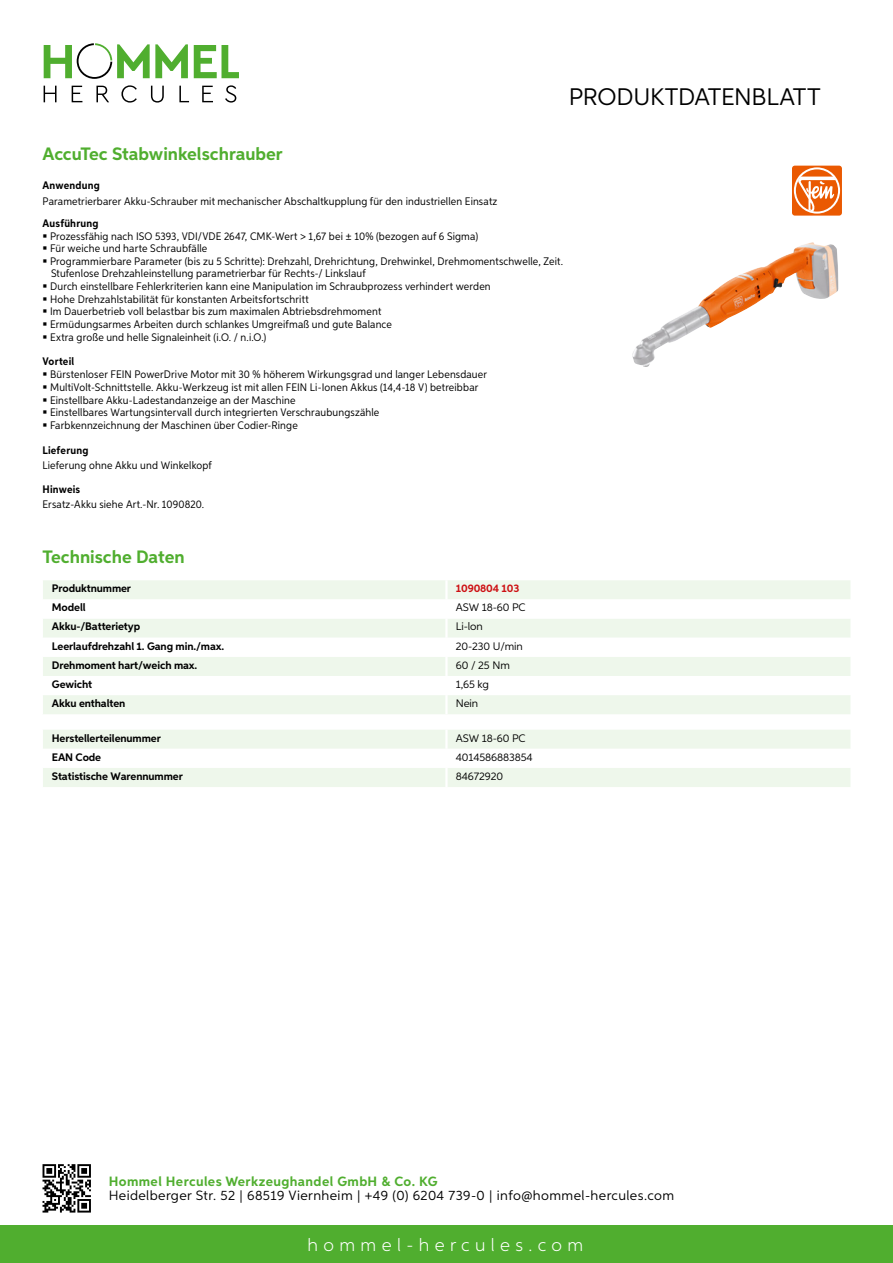
<style>
.page{position:relative;width:893px;height:1263px;background:#fff}
.page>*{position:absolute;margin:0;border:0;box-sizing:border-box;transform-origin:0 0}
.t1{font:24px "Aspira";letter-spacing:-.01em;color:#000}
.t2{font:700 18px "Aspira";color:#50ae2f}
.t3{font:300 18px "Aspira";letter-spacing:.3em;color:#fff}
.t4{font:13.5px "Aspira";letter-spacing:.03em;color:#000}
.t5{font:700 13.5px "Aspira";letter-spacing:.03em;color:#50ae2f}
.t6{font:10.95px/12.6px "Aspira Nar";letter-spacing:.015em;color:#000}
.t7{font:700 10.95px "Aspira";letter-spacing:-.01em;color:#000}
.t8{font:10.95px "Aspira";letter-spacing:-.01em;color:#000}
.t9{font:700 10.95px "Aspira Nar";letter-spacing:.02em;color:#000}
.t10{font:700 10.95px "Aspira";letter-spacing:-.01em;color:#cd1013}
</style>
<div class="page">
<div style="left:0;top:1226px;width:893px;height:37px;background:#50ae2f"></div>
<svg style="left:43px;top:1164px;width:48px;height:48px"></svg>
<svg style="left:194px;top:45px;width:45px;height:33px"></svg>
<svg style="left:44px;top:43px;width:144px;height:36px"></svg>
<svg style="left:44px;top:86px;width:13px;height:16px"></svg>
<svg style="left:72px;top:86px;width:10px;height:16px"></svg>
<svg style="left:96px;top:86px;width:13px;height:16px"></svg>
<svg style="left:121px;top:85px;width:16px;height:18px"></svg>
<svg style="left:151px;top:86px;width:13px;height:17px"></svg>
<svg style="left:179px;top:86px;width:10px;height:16px"></svg>
<svg style="left:202px;top:86px;width:11px;height:16px"></svg>
<svg style="left:225px;top:85px;width:11px;height:18px"></svg>
<div style="left:43px;top:580px;width:807px;height:134px;background:#eef7eb"></div>
<svg style="left:43px;top:599px;width:807px;height:96px"></svg>
<hr style="left:445px;top:580px;width:3px;height:19px;background:#fff">
<hr style="left:445px;top:599px;width:3px;height:20px;background:#fff">
<hr style="left:445px;top:619px;width:3px;height:19px;background:#fff">
<hr style="left:445px;top:638px;width:3px;height:19px;background:#fff">
<hr style="left:445px;top:657px;width:3px;height:19px;background:#fff">
<hr style="left:445px;top:676px;width:3px;height:19px;background:#fff">
<hr style="left:445px;top:695px;width:3px;height:19px;background:#fff">
<svg style="left:43px;top:730px;width:807px;height:57px"></svg>
<hr style="left:445px;top:768px;width:3px;height:19px;background:#fff">
<img style="left:632px;top:242px;width:180px;height:125px">
<div style="left:792px;top:166px;width:50px;height:50px;background:#ea5901;border-radius:3px"></div>
<svg style="left:794px;top:167px;width:46px;height:47px"></svg>
<svg style="left:796px;top:169px;width:42px;height:43px"></svg>
<svg style="left:798px;top:177px;width:38px;height:34px"></svg>
<h1 class="t1" style="left:569px;top:82px;width:253px">Produktdatenblatt</h1>
<h2 class="t2" style="left:43px;top:142px;width:242px">AccuTec Stabwinkelschrauber</h2>
<p class="t9" style="left:43px;top:179px;width:59px">Anwendung</p>
<p class="t6" style="left:43px;top:194px;width:456px">Parametrierbarer Akku-Schrauber mit mechanischer Abschaltkupplung für den industriellen Einsatz</p>
<p class="t9" style="left:43px;top:216px;width:58px">Ausführung</p>
<p class="t6" style="left:50px;top:229px;width:514px">Prozessfähig nach ISO 5393, VDI/VDE 2647, CMK-Wert &gt; 1,67 bei ± 10% (bezogen auf 6 Sigma)<br>Für weiche und harte Schraubfälle<br>Programmierbare Parameter (bis zu 5 Schritte): Drehzahl, Drehrichtung, Drehwinkel, Drehmomentschwelle, Zeit.<br>Stufenlose Drehzahleinstellung parametrierbar für Rechts-/ Linkslauf<br>Durch einstellbare Fehlerkriterien kann eine Manipulation im Schraubprozess verhindert werden<br>Hohe Drehzahlstabilität für konstanten Arbeitsfortschritt<br>Im Dauerbetrieb voll belastbar bis zum maximalen Abtriebsdrehmoment<br>Ermüdungsarmes Arbeiten durch schlankes Umgreifmaß und gute Balance<br>Extra große und helle Signaleinheit (i.O. / n.i.O.)</p>
<p class="t9" style="left:43px;top:355px;width:33px">Vorteil</p>
<p class="t6" style="left:50px;top:368px;width:438px">Bürstenloser FEIN PowerDrive Motor mit 30 % höherem Wirkungsgrad und langer Lebensdauer MultiVolt-Schnittstelle. Akku-Werkzeug ist mit allen FEIN Li-Ionen Akkus (14,4-18 V) betreibbar Einstellbare Akku-Ladestandanzeige an der Maschine<br>Einstellbares Wartungsintervall durch integrierten Verschraubungszähle<br>Farbkennzeichnung der Maschinen über Codier-Ringe</p>
<p class="t9" style="left:43px;top:444px;width:47px">Lieferung</p>
<p class="t6" style="left:43px;top:459px;width:171px">Lieferung ohne Akku und Winkelkopf</p>
<p class="t9" style="left:43px;top:482px;width:39px">Hinweis</p>
<p class="t6" style="left:43px;top:497px;width:163px">Ersatz-Akku siehe Art.-Nr. 1090820.</p>
<h2 class="t2" style="left:43px;top:546px;width:144px">Technische Daten</h2>
<p class="t7" style="left:52px;top:582px;width:81px">Produktnummer</p>
<p class="t10" style="left:456px;top:582px;width:65px">1090804 103</p>
<p class="t7" style="left:52px;top:601px;width:35px">Modell</p>
<p class="t8" style="left:456px;top:601px;width:71px">ASW 18-60 PC</p>
<p class="t7" style="left:52px;top:620px;width:90px">Akku-/Batterietyp</p>
<p class="t8" style="left:456px;top:620px;width:28px">Li-lon</p>
<p class="t7" style="left:52px;top:639px;width:174px">Leerlaufdrehzahl 1. Gang min./max.</p>
<p class="t8" style="left:456px;top:639px;width:69px">20-230 U/min</p>
<p class="t7" style="left:52px;top:658px;width:147px">Drehmoment hart/weich max.</p>
<p class="t8" style="left:456px;top:658px;width:56px">60 / 25 N m</p>
<p class="t7" style="left:52px;top:677px;width:42px">Gewicht</p>
<p class="t8" style="left:456px;top:677px;width:35px">1,65 kg</p>
<p class="t7" style="left:52px;top:696px;width:75px">Akku enthalten</p>
<p class="t8" style="left:456px;top:697px;width:24px">Nein</p>
<p class="t7" style="left:52px;top:731px;width:111px">Herstellerteilenummer</p>
<p class="t8" style="left:456px;top:731px;width:71px">ASW 18-60 PC</p>
<p class="t7" style="left:52px;top:750px;width:51px">EAN Code</p>
<p class="t8" style="left:456px;top:750px;width:78px">4014586883854</p>
<p class="t7" style="left:52px;top:769px;width:132px">Statistische Warennummer</p>
<p class="t8" style="left:456px;top:769px;width:49px">84672920</p>
<p class="t5" style="left:109px;top:1172px;width:330px">Hommel Hercules Werkzeughandel GmbH &amp; Co. KG</p>
<p class="t4" style="left:109px;top:1187px;width:567px">Heidelberger Str. 52 | 68519 Viernheim | +49 (0) 6204 739-0 | info@hommel-hercules.com</p>
<h2 class="t3" style="left:307px;top:1234px;width:277px">hommel-hercules.com</h2>
</div>
